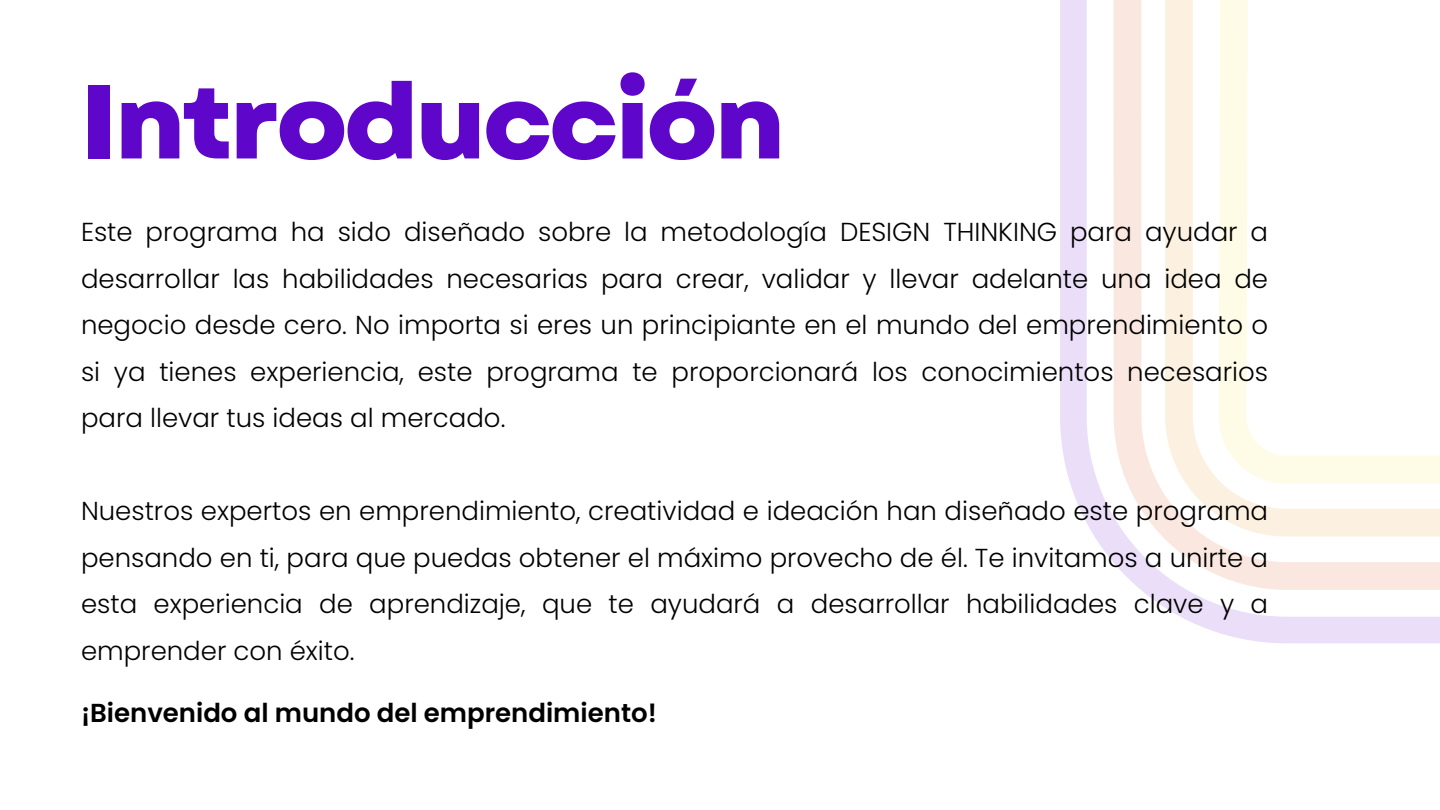
<style>
.page{position:relative;width:1440px;height:810px;background:#fff}
.page>*{position:absolute;margin:0;border:0;box-sizing:border-box;transform-origin:0 0}
.t1{font:800 104.9px "Garet";letter-spacing:-.03em;color:#5e07cb}
.t2{font:300 26px/46.5px "Poppins";color:#000;text-align:justify}
.t3{font:600 26px "Poppins";color:#000}
</style>
<div class="page">
<svg style="left:1060px;top:0;width:380px;height:643px"></svg>
<h1 class="t1" style="left:81px;top:46px;width:706px">Introducción</h1>
<p class="t2" style="left:81px;top:209px;width:1189px">Este programa ha sido diseñado sobre la metodología DESIGN THINKING para ayudar a desarrollar las habilidades necesarias para crear, validar y llevar adelante una idea de negocio desde cero. No importa si eres un principiante en el mundo del emprendimiento o si ya tienes experiencia, este programa te proporcionará los conocimientos necesarios para llevar tus ideas al mercado.</p>
<p class="t2" style="left:81px;top:488px;width:1189px">Nuestros expertos en emprendimiento, creatividad e ideación han diseñado este programa pensando en ti, para que puedas obtener el máximo provecho de él. Te invitamos a unirte a esta experiencia de aprendizaje, que te ayudará a desarrollar habilidades clave y a emprender con éxito.</p>
<p class="t3" style="left:81px;top:695px;width:577px">¡Bienvenido al mundo del emprendimiento!</p>
</div>
